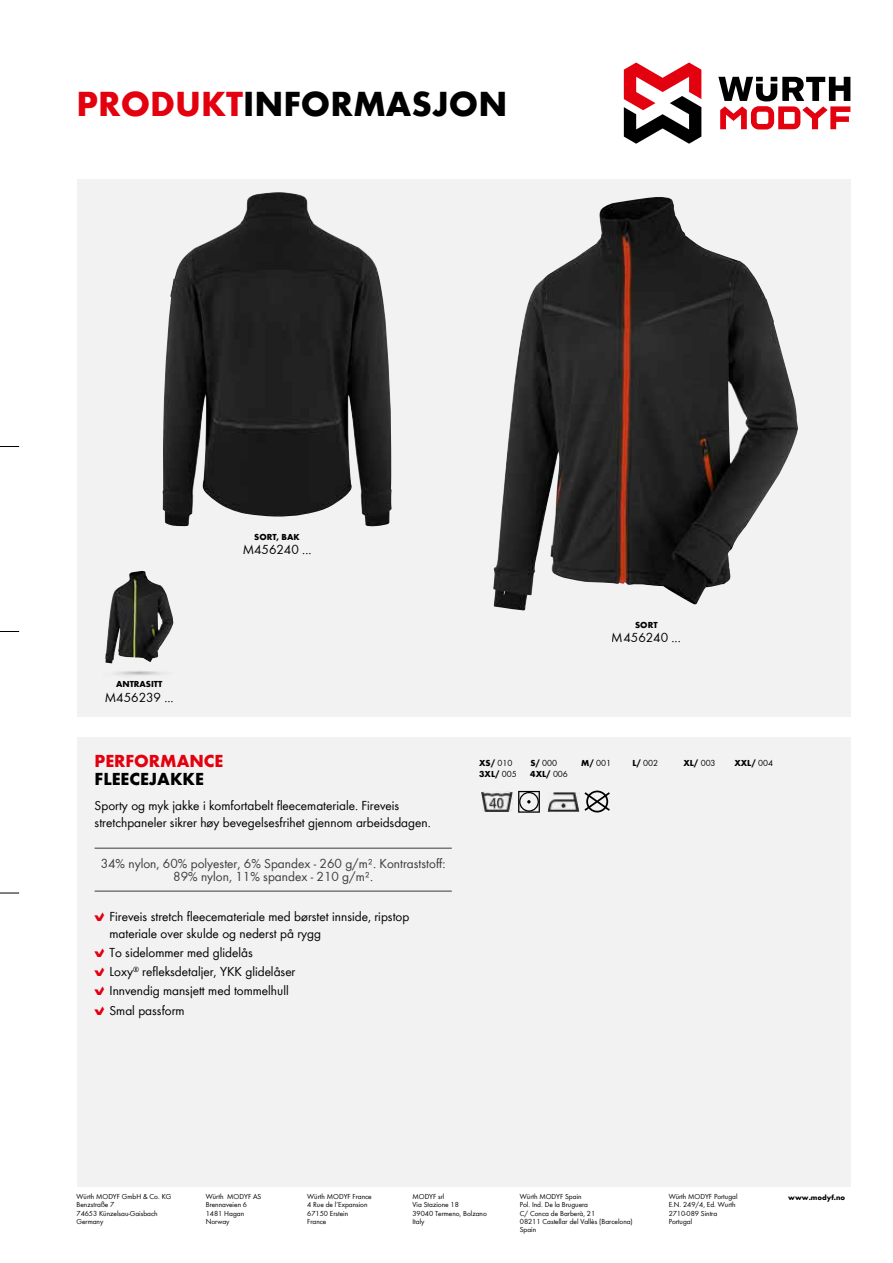
<style>
.page{position:relative;width:893px;height:1263px;background:#fff}
.page>*{position:absolute;margin:0;border:0;box-sizing:border-box;transform-origin:0 0}
.t1{font:700 36px "Wuerth Global";color:#000}
.t2{font:700 18px "Wuerth Global";color:#e3000f}
.t3{font:700 18px "Wuerth Global";color:#000}
.t4{font:13.5px/19.2px "Wuerth Global";color:#000}
.t5{font:13.5px/13.5px "Wuerth Global";color:#3b3b3a;text-align:center}
.t6{font:700 9px "Wuerth Global";color:#000}
.t7{font:9px "Wuerth Global";color:#000}
.t8{font:7.5px/8.2px "Wuerth Global";color:#000}
.t9{font:700 7.5px "Wuerth Global";color:#000}
.s1{color:#e3000f}
.s2{font-family:"Wuerth Num";color:#e3000f}
.s3{font-weight:400}
.s4{font-weight:700}
</style>
<div class="page">
<div style="left:77px;top:179px;width:773px;height:1007px;background:#f2f2f2"></div>
<div style="left:64px;top:717px;width:805px;height:19px;background:#fff"></div>
<img style="left:493px;top:198px;width:305px;height:412px">
<img style="left:162px;top:192px;width:230px;height:334px">
<hr style="left:95px;top:848px;width:357px;height:1px;background:#3b3b3a">
<hr style="left:95px;top:891px;width:357px;height:1px;background:#3b3b3a">
<img style="left:481px;top:792px;width:32px;height:19px">
<svg style="left:518px;top:791px;width:22px;height:22px"></svg>
<img style="left:548px;top:792px;width:32px;height:20px">
<svg style="left:584px;top:790px;width:26px;height:22px"></svg>
<img style="left:105px;top:571px;width:68px;height:92px">
<svg style="left:0;top:446px;width:19px;height:1px"></svg>
<svg style="left:0;top:893px;width:19px;height:1px"></svg>
<svg style="left:0;top:631px;width:19px;height:1px"></svg>
<svg style="left:718px;top:77px;width:132px;height:52px"></svg>
<svg style="left:624px;top:63px;width:77px;height:81px"></svg>
<h1 class="t1" style="left:77px;top:83px;width:432px"><span class="s1">PRODUKT</span>INFORMASJON</h1>
<p class="t6" style="left:116px;top:679px;width:48px">ANTRASITT</p>
<h3 class="t4" style="left:105px;top:688px;width:70px">M456239 ...</h3>
<p class="t6" style="left:254px;top:531px;width:47px">SORT, BAK</p>
<h3 class="t4" style="left:243px;top:540px;width:70px">M456240 ...</h3>
<h2 class="t2" style="left:95px;top:751px;width:130px">PERFORMANCE</h2>
<h2 class="t3" style="left:95px;top:769px;width:111px">FLEECEJAKKE</h2>
<h3 class="t4" style="left:95px;top:797px;width:338px;line-height:16.5px">Sporty og myk jakke i komfortabelt fleecemateriale. Fireveis stretchpaneler sikrer høy bevegelsesfrihet gjennom arbeidsdagen.</h3>
<h3 class="t5" style="left:101px;top:856px;width:346px">34% nylon, 60% polyester, 6% Spandex - 260 g/m². Kontraststoff:<br>89% nylon, 11% spandex - 210 g/m².</h3>
<h3 class="t4" style="left:109px;top:908px;width:301px;line-height:16.5px;text-indent:-15px"><span class="s2">B</span> Fireveis stretch fleecemateriale med børstet innside, ripstop materiale over skulde og nederst på rygg</h3>
<h3 class="t4" style="left:95px;top:943px;width:202px"><span class="s2">B</span> To sidelommer med glidelås<br><span class="s2">B</span> Loxy<sup>®</sup> refleksdetaljer, YKK glidelåser<br><span class="s2">B</span> Innvendig mansjett med tommelhull<br><span class="s2">B</span> Smal passform</h3>
<p class="t6" style="left:635px;top:619px;width:24px">SORT</p>
<h3 class="t4" style="left:612px;top:627px;width:70px">M456240 ...</h3>
<p class="t6" style="left:479px;top:758px;width:35px">XS/ <span class="s3">010</span></p>
<p class="t7" style="left:530px;top:758px;width:28px"><span class="s4">S/</span> 000</p>
<p class="t7" style="left:581px;top:758px;width:31px"><span class="s4">M/</span> 001</p>
<p class="t7" style="left:632px;top:758px;width:27px"><span class="s4">L/</span> 002</p>
<p class="t6" style="left:683px;top:758px;width:34px">XL/ <span class="s3">003</span></p>
<p class="t6" style="left:734px;top:758px;width:40px">XXL/ <span class="s3">004</span></p>
<p class="t6" style="left:479px;top:769px;width:39px">3XL/ <span class="s3">005</span></p>
<p class="t6" style="left:530px;top:769px;width:39px">4XL/ <span class="s3">006</span></p>
<p class="t8" style="left:77px;top:1192px;width:96px">Würth MODYF GmbH &amp; Co. KG<br>Benzstraße 7<br>74653 Künzelsau-Gaisbach<br>Germany</p>
<p class="t8" style="left:412px;top:1192px;width:76px">MODYF srl<br>Via Stazione 18<br>39040 Termeno, Bolzano<br>Italy</p>
<p class="t8" style="left:206px;top:1192px;width:57px">Würth MODYF AS<br>Brennaveien 6<br>1481 Hagan<br>Norway</p>
<p class="t8" style="left:307px;top:1192px;width:66px">Würth MODYF France<br>4 Rue de l’Expansion<br>67150 Erstein<br>France</p>
<p class="t8" style="left:669px;top:1192px;width:70px">Würth MODYF Portugal<br>E.N. 249/4, Ed. Wurth<br>2710-089 Sintra<br>Portugal</p>
<p class="t9" style="left:788px;top:1193px;width:59px">www.modyf.no</p>
<p class="t8" style="left:520px;top:1192px;width:114px">Würth MODYF Spain<br>Pol. Ind. De la Bruguera<br>C/ Conca de Barberà, 21<br>08211 Castellar del Vallès (Barcelona)<br>Spain</p>
</div>
